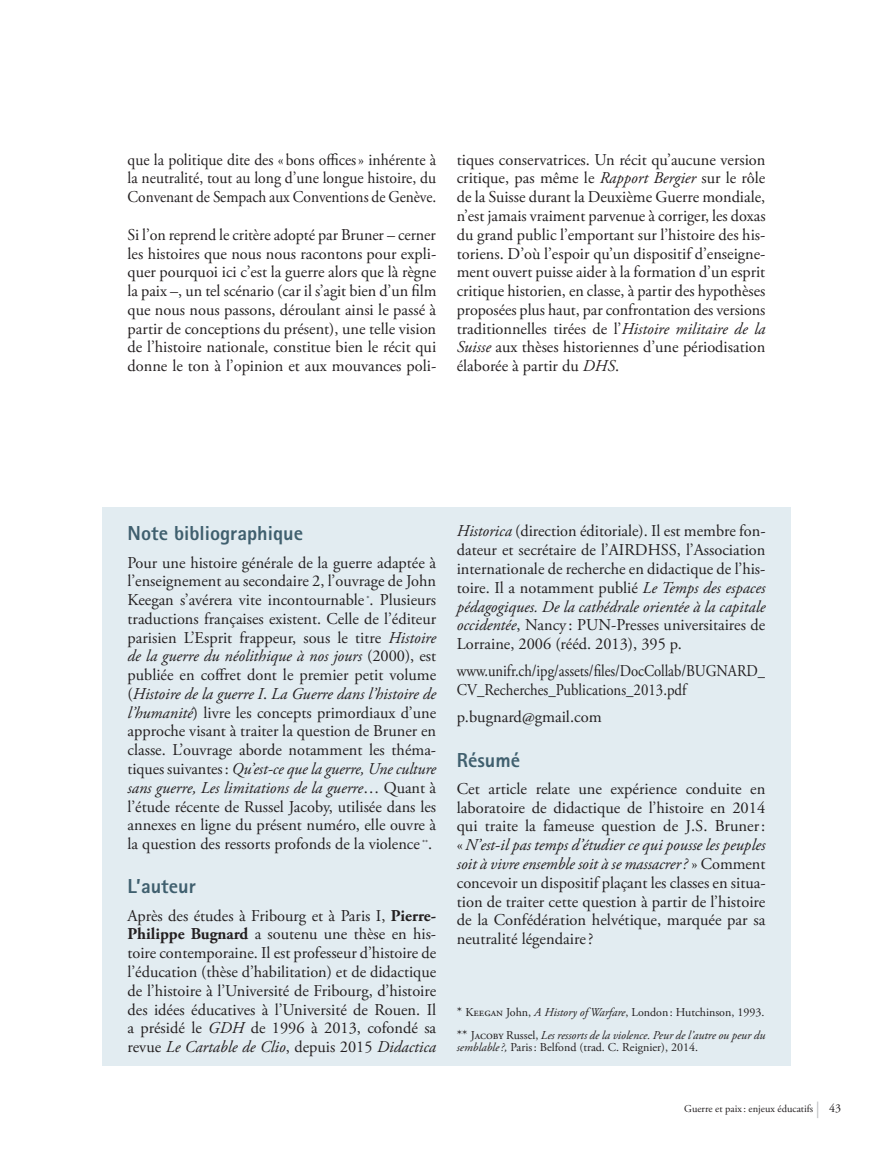
<style>
.page{position:relative;width:893px;height:1149px;background:#fff}
.page>*{position:absolute;margin:0;border:0;box-sizing:border-box;transform-origin:0 0}
.t1{font:800 20.25px "Rotis Sans Serif";color:#3f5f6e}
.t2{font:16.5px/18.8px "Adobe Garamond Pro";color:#231f20;text-align:justify}
.t3{font:16.5px/18.8px "Adobe Garamond Pro";color:#231f20;text-align:justify;scale:.95 1}
.t4{font:16.5px/18.8px "Adobe Garamond Pro";color:#231f20;scale:.89 1}
.t5{font:italic 12px/23px "Adobe Garamond Pro";color:#231f20}
.t6{font:12px "Adobe Garamond Pro";letter-spacing:-.005em;color:#231f20}
.t7{font:10.5px "Adobe Garamond Pro";letter-spacing:-.005em;color:#231f20}
.s1{font-style:italic}
.s2{font-weight:700}
.s3{font-style:normal;font-size:13.5px}
.s4{font-style:normal}
.s5{font-size:16.5px;color:#bcbdc0}
.s6{font-size:12px}
</style>
<div class="page">
<div style="left:102px;top:507px;width:689px;height:558px;background:#e2ecf1"></div>
<p class="t3" style="left:128px;top:151px;width:326px">que la politique dite des «bons offices» inhérente à la neutralité, tout au long d’une longue histoire, du Convenant de Sempach aux Conventions de Genève.</p>
<p class="t2" style="left:128px;top:226px;width:310px">Si l’on reprend le critère adopté par Bruner – cerner les histoires que nous nous racontons pour expli&shy;quer pourquoi ici c’est la guerre alors que là règne la paix –, un tel scénario (car il s’agit bien d’un film que nous nous passons, déroulant ainsi le passé à partir de conceptions du présent), une telle vision de l’histoire nationale, constitue bien le récit qui donne le ton à l’opinion et aux mouvances poli-</p>
<p class="t2" style="left:457px;top:151px;width:310px">tiques conservatrices. Un récit qu’aucune version critique, pas même le <span class="s1">Rapport Bergier</span> sur le rôle de la Suisse durant la Deuxième Guerre mondiale, n’est jamais vraiment parvenue à corriger, les doxas du grand public l’emportant sur l’histoire des his&shy;toriens. D’où l’espoir qu’un dispositif d’enseigne&shy;ment ouvert puisse aider à la formation d’un esprit critique historien, en classe, à partir des hypothèses proposées plus haut, par confrontation des versions traditionnelles tirées de l’<span class="s1">Histoire militaire de la Suisse</span> aux thèses historiennes d’une périodisation élaborée à partir du <span class="s1">DHS</span>.</p>
<p class="t1" style="left:128px;top:520px;width:177px">Note bibliographique</p>
<p class="t2" style="left:128px;top:553px;width:310px">Pour une histoire générale de la guerre adaptée à l’enseignement au secondaire 2, l’ouvrage de John Keegan s’avérera vite incontournable <sup>*</sup>. Plusieurs traductions françaises existent. Celle de l’éditeur parisien L’Esprit frappeur, sous le titre <span class="s1">Histoire de la guerre du néolithique à nos jours</span> (2000), est publiée en coffret dont le premier petit volume (<span class="s1">Histoire de la guerre I</span>. <span class="s1">La Guerre dans l’histoire de l’humanité</span>) livre les concepts primordiaux d’une approche visant à traiter la question de Bruner en classe. L’ouvrage aborde notamment les théma&shy;tiques suivantes: <span class="s1">Qu’est-ce que la guerre, Une culture sans guerre, Les limitations de la guerre</span>… Quant à l’étude récente de Russel Jacoby, utilisée dans les annexes en ligne du présent numéro, elle ouvre à la question des ressorts profonds de la violence <sup>**</sup>.</p>
<p class="t1" style="left:128px;top:873px;width:70px">L’auteur</p>
<p class="t2" style="left:128px;top:906px;width:310px">Après des études à Fribourg et à Paris I, <span class="s2">Pierre-Philippe Bugnard</span> a soutenu une thèse en his&shy;toire contemporaine. Il est professeur d’histoire de l’éducation (thèse d’habilitation) et de didactique de l’histoire à l’Université de Fribourg, d’histoire des idées éducatives à l’Université de Rouen. Il a présidé le <span class="s1">GDH</span> de 1996 à 2013, cofondé sa revue <span class="s1">Le Cartable de Clio</span>, depuis 2015 <span class="s1">Didactica</span></p>
<p class="t2" style="left:457px;top:522px;width:310px"><span class="s1">Historica</span> (direction éditoriale). Il est membre fon&shy;dateur et secrétaire de l’AIRDHSS, l’Association internationale de recherche en didactique de l’his&shy;toire. Il a notamment publié <span class="s1">Le Temps des espaces pédagogiques. De la cathédrale orientée à la capitale occidentée</span>, Nancy : PUN-Presses universitaires de Lorraine, 2006 (rééd. 2013), 395 p.</p>
<p class="t4" style="left:457px;top:662px;width:348px">www.unifr.ch/ipg/assets/files/DocCollab/BUGNARD_<br>CV_Recherches_Publications_2013.pdf</p>
<p class="t2" style="left:457px;top:708px;width:146px">p.bugnard@gmail.com</p>
<p class="t1" style="left:457px;top:746px;width:65px">Résumé</p>
<p class="t2" style="left:457px;top:779px;width:310px">Cet article relate une expérience conduite en laboratoire de didactique de l’histoire en 2014 qui traite la fameuse question de J.S. Bruner: «<span class="s1">N’est-il pas temps d’étudier ce qui pousse les peuples soit à vivre ensemble soit à se massacrer?</span> » Comment concevoir un dispositif plaçant les classes en situa&shy;tion de traiter cette question à partir de l’histoire de la Confédération helvétique, marquée par sa neutralité légendaire?</p>
<p class="t5" style="left:457px;top:1000px;width:310px"><span class="s3">*</span> <span class="s4">Keegan John,</span> A History of Warfare<span class="s4">, London: Hutchinson, 1993. </span><span class="s3">**</span> <span class="s4">Jacoby Russel,</span> Les ressorts de la violence. Peur de l’autre ou peur du</p>
<p class="t6" style="left:457px;top:1040px;width:243px"><span class="s1">semblable?,</span> Paris: Belfond (trad. C. Reignier), 2014.</p>
<p class="t7" style="left:684px;top:1101px;width:158px">Guerre et paix : enjeux éducatifs <span class="s5">|</span> <span class="s6">43</span></p>
</div>
